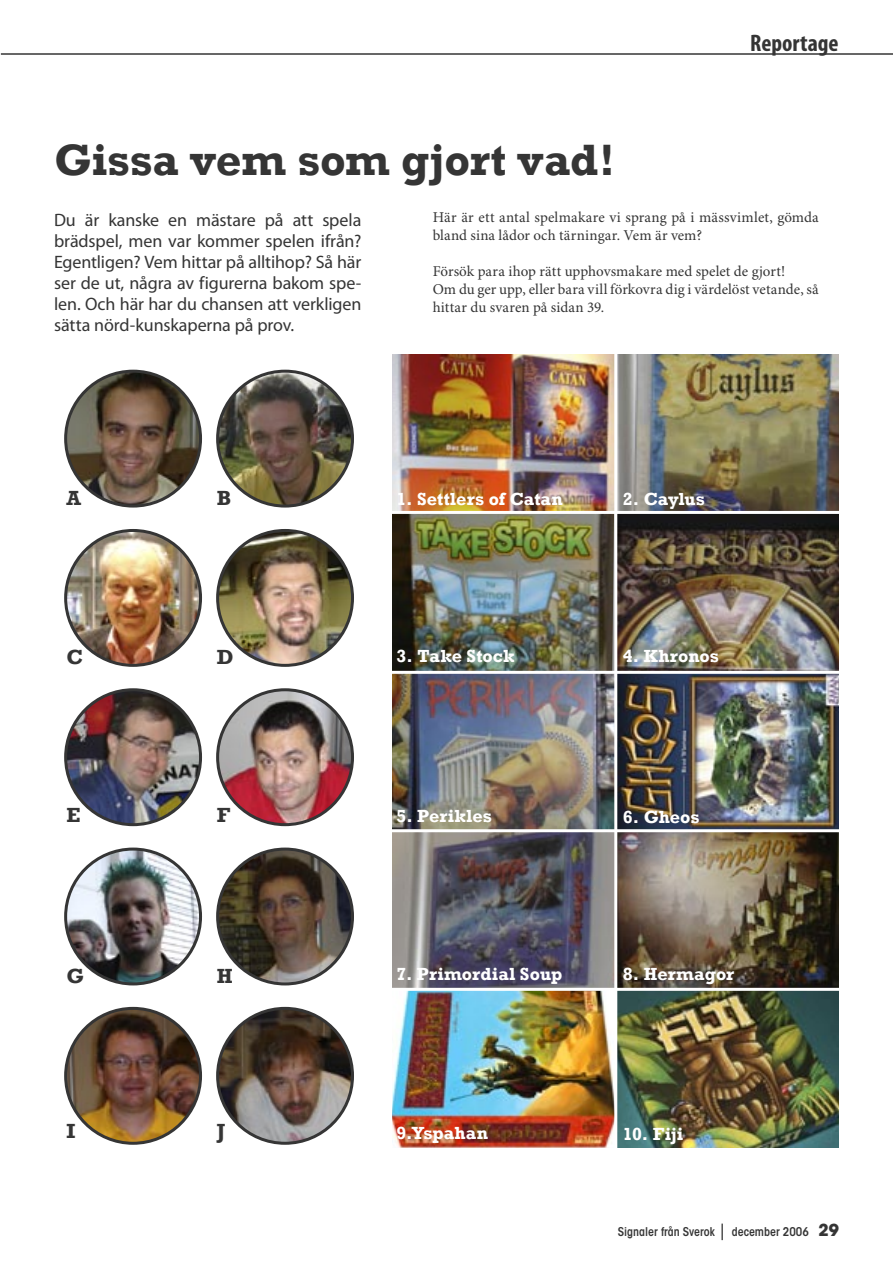
<style>
.page{position:relative;width:893px;height:1263px;background:#fff}
.page>*{position:absolute;margin:0;border:0;box-sizing:border-box;transform-origin:0 0}
.t1{font:700 45px "Rockwell";letter-spacing:-.005em;color:#353535}
.t2{font:700 condensed 24px "Myriad Pro";color:#353535}
.t3{font:700 21px "Rockwell";color:#353535}
.t4{font:18px/21px "Myriad Pro";letter-spacing:-.005em;color:#353535;text-align:justify}
.t5{font:700 18px "Rockwell";color:#fff}
.t6{font:15px/18px "Minion Pro";letter-spacing:.005em;color:#353535}
.t7{font:600 condensed 12px "ITC Avant Garde Std";color:#353535}
.s1{font-weight:400;font-stretch:normal;font-size:16.5px}
.s2{font-weight:700;font-stretch:normal;font-size:16.5px}
</style>
<div class="page">
<hr style="left:1px;top:53px;width:892px;height:2px;background:#353535">
<img style="left:393px;top:674px;width:221px;height:474px">
<img style="left:617px;top:674px;width:222px;height:155px">
<img style="left:393px;top:514px;width:221px;height:157px">
<img style="left:617px;top:514px;width:222px;height:157px">
<img style="left:393px;top:354px;width:221px;height:157px">
<img style="left:617px;top:354px;width:222px;height:157px">
<svg style="left:393px;top:832px;width:221px;height:156px;background:#64616b"></svg>
<img style="left:617px;top:832px;width:222px;height:156px">
<img style="left:617px;top:991px;width:222px;height:157px">
<img style="left:66px;top:371px;width:135px;height:135px;border-radius:50%">
<div style="left:64px;top:370px;width:138px;height:138px;border:3px solid #353535;border-radius:50%"></div>
<img style="left:218px;top:371px;width:134px;height:135px;border-radius:50%">
<div style="left:216px;top:370px;width:138px;height:138px;border:3px solid #353535;border-radius:50%"></div>
<img style="left:66px;top:530px;width:135px;height:135px;border-radius:50%">
<div style="left:64px;top:529px;width:138px;height:138px;border:3px solid #353535;border-radius:50%"></div>
<img style="left:218px;top:530px;width:134px;height:135px;border-radius:50%">
<div style="left:216px;top:529px;width:138px;height:138px;border:3px solid #353535;border-radius:50%"></div>
<img style="left:66px;top:690px;width:135px;height:135px;border-radius:50%">
<div style="left:64px;top:688px;width:138px;height:138px;border:3px solid #353535;border-radius:50%"></div>
<img style="left:218px;top:690px;width:134px;height:135px;border-radius:50%">
<div style="left:216px;top:688px;width:138px;height:138px;border:3px solid #353535;border-radius:50%"></div>
<img style="left:66px;top:849px;width:135px;height:135px;border-radius:50%">
<div style="left:64px;top:847px;width:138px;height:138px;border:3px solid #353535;border-radius:50%"></div>
<img style="left:218px;top:849px;width:134px;height:135px;border-radius:50%">
<div style="left:216px;top:847px;width:138px;height:138px;border:3px solid #353535;border-radius:50%"></div>
<img style="left:66px;top:1008px;width:135px;height:135px;border-radius:50%">
<div style="left:64px;top:1007px;width:138px;height:138px;border:3px solid #353535;border-radius:50%"></div>
<img style="left:218px;top:1008px;width:134px;height:135px;border-radius:50%">
<div style="left:216px;top:1007px;width:138px;height:138px;border:3px solid #353535;border-radius:50%"></div>
<hr style="left:387px;top:829px;width:461px;height:3px;background:#fff">
<hr style="left:387px;top:988px;width:461px;height:3px;background:#fff">
<h1 class="t1" style="left:54px;top:133px;width:563px">Gissa vem som gjort vad!</h1>
<h2 class="t2" style="left:750px;top:30px;width:90px">Reportage</h2>
<p class="t4" style="left:54px;top:210px;width:309px">Du är kanske en mästare på att spela brädspel, men var kommer spelen ifrån?<br>Egentligen? Vem hittar på alltihop? Så här ser de ut, några av figurerna bakom spe&shy;len. Och här har du chansen att verkligen sätta nörd-kunskaperna på prov.</p>
<p class="t6" style="left:433px;top:209px;width:388px">Här är ett antal spelmakare vi sprang på i mässvimlet, gömda bland sina lådor och tärningar. Vem är vem?</p>
<p class="t6" style="left:433px;top:263px;width:388px">Försök para ihop rätt upphovsmakare med spelet de gjort!<br>Om du ger upp, eller bara vill förkovra dig i värdelöst vetande, så hittar du svaren på sidan 39.</p>
<h3 class="t3" style="left:67px;top:485px;width:16px">A</h3>
<h3 class="t3" style="left:217px;top:485px;width:16px">B</h3>
<p class="t5" style="left:396px;top:488px;width:168px">1. Settlers of Catan</p>
<p class="t5" style="left:623px;top:488px;width:84px">2. Caylus</p>
<h3 class="t3" style="left:67px;top:644px;width:18px">C</h3>
<h3 class="t3" style="left:217px;top:644px;width:18px">D</h3>
<p class="t5" style="left:396px;top:645px;width:120px">3. Take Stock</p>
<p class="t5" style="left:623px;top:645px;width:98px">4. Khronos</p>
<h3 class="t3" style="left:67px;top:803px;width:16px">E</h3>
<h3 class="t3" style="left:217px;top:803px;width:15px">F</h3>
<p class="t5" style="left:396px;top:805px;width:97px">5. Perikles</p>
<p class="t5" style="left:623px;top:806px;width:78px">6. Gheos</p>
<h3 class="t3" style="left:67px;top:963px;width:19px">G</h3>
<h3 class="t3" style="left:217px;top:963px;width:17px">H</h3>
<p class="t5" style="left:396px;top:963px;width:167px">7. Primordial Soup</p>
<p class="t5" style="left:623px;top:963px;width:113px">8. Hermagor</p>
<h3 class="t3" style="left:67px;top:1118px;width:10px">I</h3>
<h3 class="t3" style="left:217px;top:1118px;width:10px">J</h3>
<p class="t5" style="left:396px;top:1122px;width:93px">9.Yspahan</p>
<p class="t5" style="left:623px;top:1123px;width:62px">10. Fiji</p>
<p class="t7" style="left:618px;top:1224px;width:223px">Signaler från Sverok <span class="s1">|</span> december 2006 <span class="s2">29</span></p>
</div>
